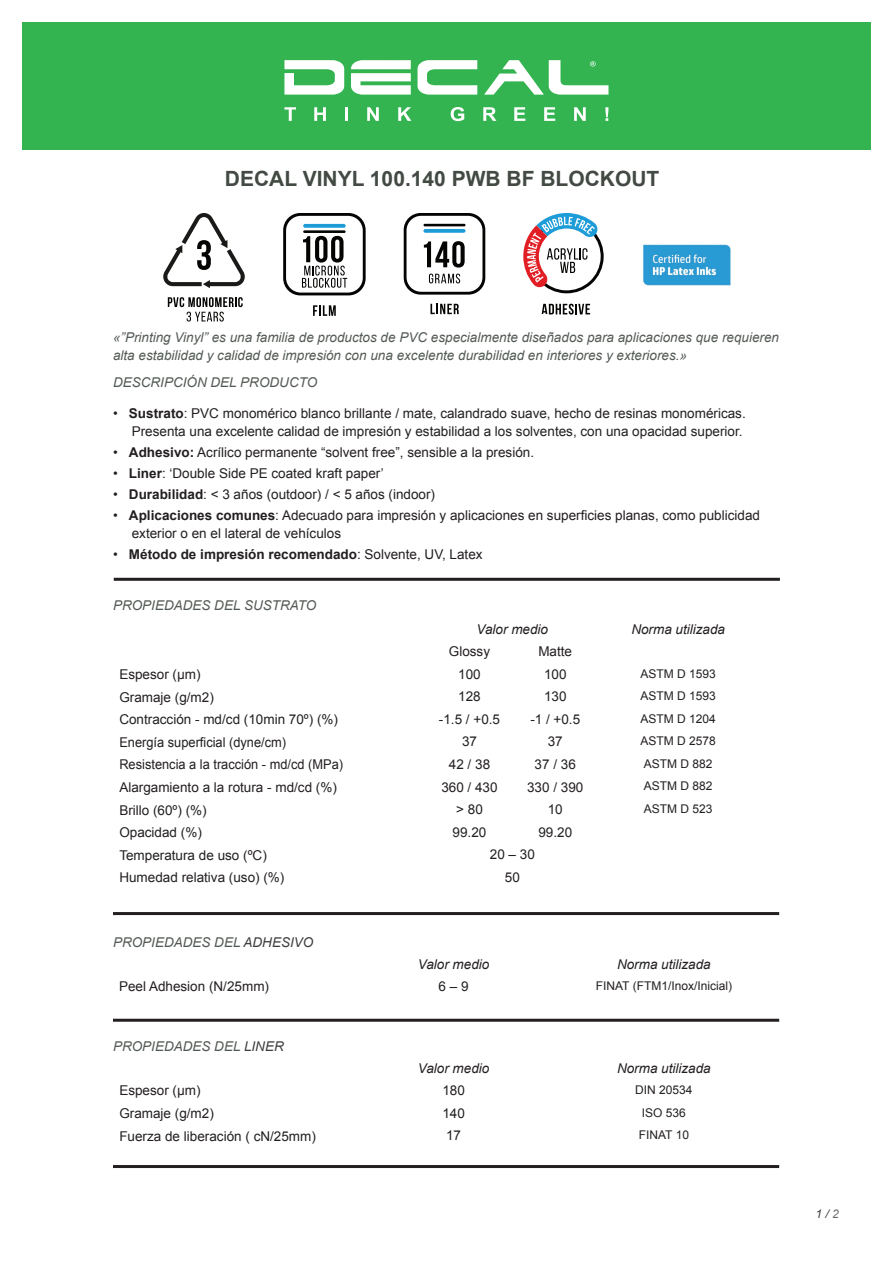
<style>
.page{position:relative;width:893px;height:1263px;background:#fff}
.page>*{position:absolute;margin:0;border:0;box-sizing:border-box;transform-origin:0 0}
.t1{font:700 21px "Arial";color:#424a43}
.t2{font:13.5px/18px "Arial";color:#231f20;text-align:right}
.t3{font:italic 13.5px/18px "Arial";color:#535a54}
.t4{font:italic 13.5px "Arial";color:#231f20}
.t5{font:13.5px "Arial";color:#231f20;scale:.95 1}
.t6{font:700 13.5px "Arial";color:#231f20}
.t7{font:12px "Arial";color:#231f20}
.t8{font:italic 12px "Arial";color:#3e3e3f}
.s1{font-weight:700}
.s2{font-weight:400}
.s3{color:#3e3e3f}
.s4{color:#6c6d70}
</style>
<div class="page">
<hr style="left:113px;top:912px;width:666px;height:3px;background:#231f20">
<hr style="left:113px;top:1019px;width:666px;height:3px;background:#231f20">
<hr style="left:113px;top:1165px;width:666px;height:3px;background:#231f20">
<div style="left:22px;top:23px;width:849px;height:127px;background:#33b450"></div>
<svg style="left:284px;top:60px;width:60px;height:35px"></svg>
<svg style="left:351px;top:60px;width:60px;height:35px"></svg>
<svg style="left:418px;top:60px;width:59px;height:35px"></svg>
<svg style="left:484px;top:60px;width:124px;height:35px"></svg>
<svg style="left:284px;top:107px;width:12px;height:14px"></svg>
<svg style="left:314px;top:107px;width:12px;height:14px"></svg>
<hr style="left:345px;top:107px;width:3px;height:14px;background:#fff">
<svg style="left:367px;top:107px;width:12px;height:14px"></svg>
<svg style="left:398px;top:107px;width:13px;height:14px"></svg>
<svg style="left:451px;top:107px;width:13px;height:14px"></svg>
<svg style="left:483px;top:107px;width:13px;height:14px"></svg>
<svg style="left:514px;top:107px;width:11px;height:14px"></svg>
<svg style="left:544px;top:107px;width:11px;height:14px"></svg>
<svg style="left:574px;top:107px;width:12px;height:14px"></svg>
<svg style="left:605px;top:107px;width:3px;height:14px"></svg>
<hr style="left:114px;top:578px;width:666px;height:3px;background:#231f20">
<svg style="left:430px;top:304px;width:29px;height:10px"></svg>
<svg style="left:404px;top:213px;width:81px;height:82px"></svg>
<svg style="left:542px;top:304px;width:48px;height:10px"></svg>
<svg style="left:523px;top:213px;width:81px;height:80px"></svg>
<svg style="left:313px;top:305px;width:23px;height:10px"></svg>
<svg style="left:283px;top:213px;width:83px;height:82px"></svg>
<svg style="left:168px;top:297px;width:75px;height:25px"></svg>
<svg style="left:163px;top:213px;width:82px;height:75px"></svg>
<img style="left:643px;top:244px;width:88px;height:42px">
<h1 class="t1" style="left:225px;top:164px;width:436px">DECAL VINYL 100.140 PWB BF BLOCKOUT</h1>
<p class="t3" style="left:113px;top:328px;width:668px">«”Printing Vinyl” es una familia de productos de PVC especialmente diseñados para aplicaciones que requieren alta estabilidad y calidad de impresión con una excelente durabilidad en interiores y exteriores.»</p>
<p class="t3" style="left:113px;top:373px;width:206px">DESCRIPCIÓN DEL PRODUCTO</p>
<p class="t2" style="left:113px;top:405px;width:634px">• <span class="s1">Sustrato</span>: PVC monomérico blanco brillante / mate, calandrado suave, hecho de resinas monoméricas.<br>Presenta una excelente calidad de impresión y estabilidad a los solventes, con una opacidad superior.</p>
<p class="t2" style="left:113px;top:444px;width:423px">• <span class="s1">Adhesivo:</span> Acrílico permanente “solvent free”, sensible a la presión.</p>
<p class="t2" style="left:113px;top:465px;width:272px">• <span class="s1">Liner</span>: ‘Double Side PE coated kraft paper’</p>
<p class="t2" style="left:113px;top:486px;width:324px">• <span class="s1">Durabilidad</span>: &lt; 3 años (outdoor) / &lt; 5 años (indoor)</p>
<p class="t2" style="left:132px;top:507px;width:630px;text-align:left;text-indent:-19px">• <span class="s1">Aplicaciones comunes</span>: Adecuado para impresión y aplicaciones en superficies planas, como publicidad exterior o en el lateral de vehículos</p>
<p class="t6" style="left:113px;top:546px;width:371px"><span class="s2">•</span> Método de impresión recomendado<span class="s2">: Solvente, UV, Latex</span></p>
<p class="t3" style="left:113px;top:596px;width:205px">PROPIEDADES DEL SUSTRATO</p>
<p class="t4" style="left:477px;top:621px;width:73px">Valor medio</p>
<p class="t4" style="left:631px;top:621px;width:95px">Norma utilizada</p>
<p class="t2" style="left:449px;top:642px;width:43px">Glossy</p>
<p class="t2" style="left:538px;top:642px;width:35px">Matte</p>
<p class="t2" style="left:119px;top:665px;width:83px">Espesor (µm)</p>
<p class="t2" style="left:458px;top:665px;width:24px">100</p>
<p class="t2" style="left:544px;top:665px;width:24px">100</p>
<p class="t7" style="left:641px;top:665px;width:77px">ASTM D 1593</p>
<p class="t2" style="left:119px;top:688px;width:96px">Gramaje (g/m2)</p>
<p class="t2" style="left:458px;top:688px;width:24px">128</p>
<p class="t2" style="left:544px;top:688px;width:24px">130</p>
<p class="t7" style="left:641px;top:688px;width:77px">ASTM D 1593</p>
<p class="t2" style="left:119px;top:710px;width:220px">Contracción - md/cd (10min 70º) (%)</p>
<p class="t2" style="left:439px;top:710px;width:63px">-1.5 / +0.5</p>
<p class="t2" style="left:530px;top:710px;width:51px">-1 / +0.5</p>
<p class="t7" style="left:641px;top:711px;width:77px">ASTM D 1204</p>
<p class="t5" style="left:119px;top:733px;width:177px">Energía superficial (dyne/cm)</p>
<p class="t2" style="left:462px;top:733px;width:17px">37</p>
<p class="t2" style="left:548px;top:733px;width:17px">37</p>
<p class="t7" style="left:641px;top:733px;width:77px">ASTM D 2578</p>
<p class="t5" style="left:119px;top:756px;width:237px">Resistencia a la tracción - md/cd (MPa)</p>
<p class="t2" style="left:449px;top:755px;width:43px">42 / 38</p>
<p class="t2" style="left:535px;top:755px;width:43px">37 / 36</p>
<p class="t7" style="left:644px;top:756px;width:70px">ASTM D 882</p>
<p class="t2" style="left:119px;top:778px;width:219px">Alargamiento a la rotura - md/cd (%)</p>
<p class="t2" style="left:441px;top:778px;width:58px">360 / 430</p>
<p class="t2" style="left:527px;top:778px;width:58px">330 / 390</p>
<p class="t7" style="left:644px;top:778px;width:70px">ASTM D 882</p>
<p class="t2" style="left:119px;top:801px;width:89px">Brillo (60º) (%)</p>
<p class="t2" style="left:456px;top:800px;width:28px">&gt; 80</p>
<p class="t2" style="left:548px;top:800px;width:17px">10</p>
<p class="t7" style="left:644px;top:801px;width:70px">ASTM D 523</p>
<p class="t2" style="left:119px;top:823px;width:84px">Opacidad (%)</p>
<p class="t2" style="left:453px;top:823px;width:35px">99.20</p>
<p class="t2" style="left:538px;top:823px;width:35px">99.20</p>
<p class="t2" style="left:119px;top:846px;width:149px">Temperatura de uso (ºC)</p>
<p class="t2" style="left:490px;top:846px;width:47px">20 – 30</p>
<p class="t2" style="left:119px;top:869px;width:167px">Humedad relativa (uso) (%)</p>
<p class="t2" style="left:505px;top:868px;width:17px">50</p>
<p class="t3" style="left:113px;top:934px;width:202px">PROPIEDADES DEL <span class="s3">ADHESIVO</span></p>
<p class="t4" style="left:418px;top:956px;width:73px">Valor medio</p>
<p class="t4" style="left:617px;top:956px;width:95px">Norma utilizada</p>
<p class="t2" style="left:119px;top:977px;width:152px">Peel Adhesion (N/25mm)</p>
<p class="t2" style="left:439px;top:977px;width:32px">6 – 9</p>
<p class="t7" style="left:596px;top:978px;width:138px">FINAT (FTM1/Inox/Inicial)</p>
<p class="t3" style="left:113px;top:1038px;width:172px">PROPIEDADES DEL <span class="s3">LINER</span></p>
<p class="t4" style="left:418px;top:1060px;width:73px">Valor medio</p>
<p class="t4" style="left:617px;top:1060px;width:95px">Norma utilizada</p>
<p class="t2" style="left:119px;top:1082px;width:83px">Espesor (µm)</p>
<p class="t2" style="left:442px;top:1081px;width:24px">180</p>
<p class="t7" style="left:635px;top:1082px;width:59px">DIN 20534</p>
<p class="t2" style="left:119px;top:1104px;width:96px">Gramaje (g/m2)</p>
<p class="t2" style="left:442px;top:1104px;width:24px">140</p>
<p class="t7" style="left:642px;top:1104px;width:46px">ISO 536</p>
<p class="t2" style="left:119px;top:1127px;width:198px">Fuerza de liberación ( cN/25mm)</p>
<p class="t2" style="left:446px;top:1127px;width:17px">17</p>
<p class="t7" style="left:639px;top:1127px;width:52px">FINAT 10</p>
<p class="t8" style="left:816px;top:1206px;width:25px">1 / <span class="s4">2</span></p>
</div>
